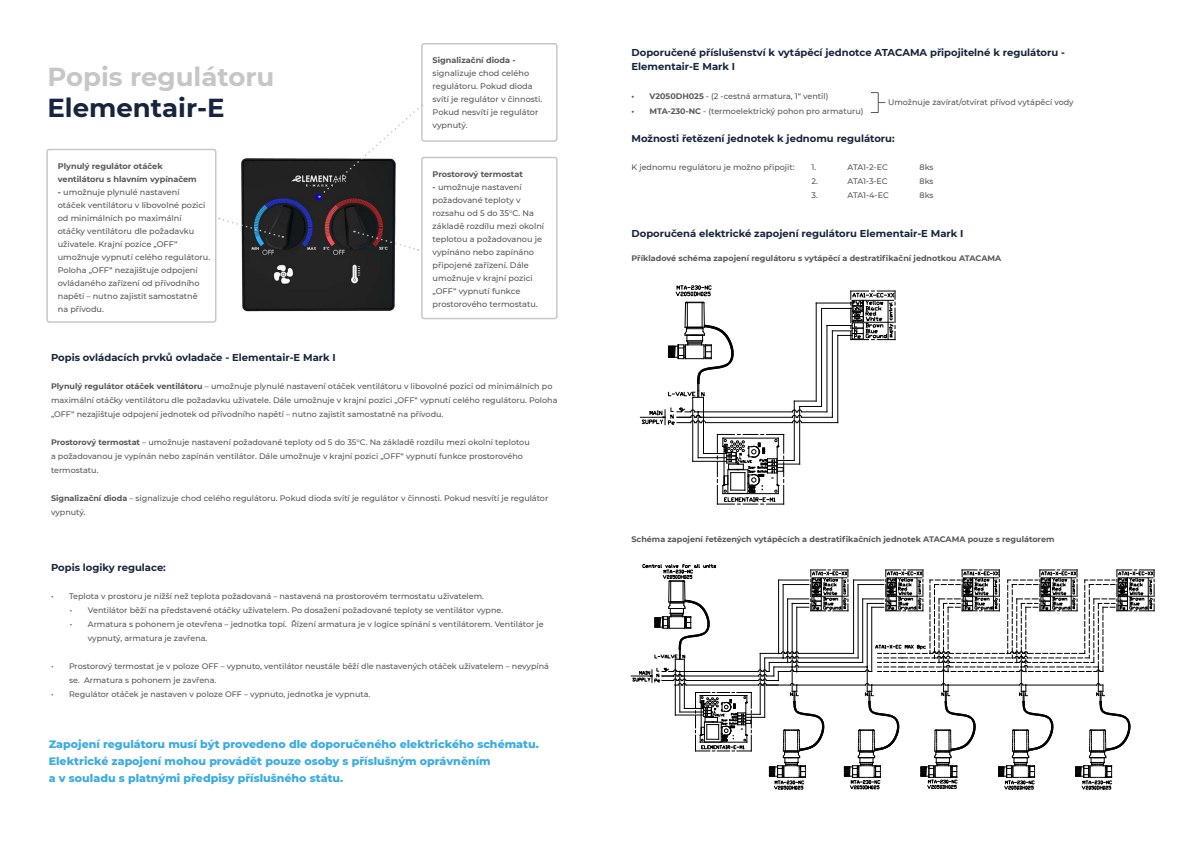
<style>
.page{position:relative;width:1191px;height:842px;background:#fff}
.page>*{position:absolute;margin:0;border:0;box-sizing:border-box;transform-origin:0 0}
.t1{font:700 26px/31.2px "Montserrat";color:#c6c6c6}
.t2{font:800 11px/17px "Montserrat";color:#3bace2}
.t3{font:700 10px/14px "Montserrat";color:#16243d}
.t4{font:500 8.1px/13px "Montserrat";color:#575756}
.t5{font:700 8.1px/13px "Montserrat";color:#575756}
.t6{font:500 8px/14px "Montserrat";color:#575756}
.t7{font:700 8px "Montserrat";color:#585856}
.s1{color:#16243d}
.s2{font-weight:700}
</style>
<div class="page">
<div style="left:46px;top:149px;width:170px;height:174px;border:1px solid #c6c6c6;border-radius:2px"></div>
<div style="left:421px;top:157px;width:136px;height:162px;border:1px solid #c6c6c6;border-radius:2px"></div>
<div style="left:421px;top:43px;width:136px;height:99px;border:1px solid #c6c6c6;border-radius:2px"></div>
<img style="left:242px;top:159px;width:153px;height:153px">
<svg style="left:219px;top:218px;width:64px;height:20px"></svg>
<svg style="left:354px;top:231px;width:64px;height:20px"></svg>
<svg style="left:318px;top:105px;width:104px;height:92px"></svg>
<svg style="left:639px;top:285px;width:257px;height:180px"></svg>
<hr style="left:801px;top:417px;width:31px;height:1px;background:#000">
<hr style="left:801px;top:422px;width:36px;height:1px;background:#000">
<hr style="left:799px;top:406px;width:1px;height:58px;background:#000">
<hr style="left:794px;top:401px;width:1px;height:59px;background:#000">
<hr style="left:692px;top:397px;width:1px;height:64px;background:#000">
<hr style="left:837px;top:335px;width:1px;height:88px;background:#000">
<hr style="left:821px;top:308px;width:31px;height:1px;background:#000">
<svg style="left:827px;top:291px;width:69px;height:49px"></svg>
<hr style="left:816px;top:303px;width:36px;height:1px;background:#000">
<hr style="left:832px;top:331px;width:1px;height:86px;background:#000">
<hr style="left:826px;top:325px;width:1px;height:87px;background:#000">
<hr style="left:816px;top:303px;width:1px;height:98px;background:#000">
<hr style="left:821px;top:308px;width:1px;height:98px;background:#000">
<svg style="left:792px;top:401px;width:35px;height:22px"></svg>
<hr style="left:694px;top:412px;width:98px;height:1px;background:#000">
<hr style="left:698px;top:412px;width:1px;height:46px;background:#000">
<hr style="left:703px;top:397px;width:1px;height:56px;background:#000">
<hr style="left:692px;top:461px;width:34px;height:1px;background:#000">
<hr style="left:700px;top:417px;width:92px;height:1px;background:#000">
<hr style="left:705px;top:422px;width:87px;height:1px;background:#000">
<svg style="left:640px;top:407px;width:66px;height:18px"></svg>
<svg style="left:698px;top:434px;width:101px;height:71px"></svg>
<svg style="left:675px;top:285px;width:36px;height:11px"></svg>
<svg style="left:668px;top:302px;width:65px;height:96px"></svg>
<svg style="left:631px;top:564px;width:523px;height:226px"></svg>
<hr style="left:764px;top:658px;width:1px;height:59px;background:#000">
<svg style="left:871px;top:92px;width:14px;height:21px"></svg>
<p class="t1" style="left:47px;top:60px;width:228px">Popis regulátoru<br><span class="s1">Elementair-E</span></p>
<p class="t5" style="left:58px;top:159px;width:140px">Plynulý regulátor otáček ventilátoru s hlavním vypínačem</p>
<p class="t4" style="left:58px;top:185px;width:154px"><span class="s2">-</span> umožnuje plynulé nastavení<br>otáček ventilátoru v libovolné pozici od minimálních po maximální otáčky ventilátoru dle požadavku uživatele. Krajní pozice „OFF“ umožnuje vypnutí celého regulátoru.<br>Poloha „OFF“ nezajištuje odpojení ovládaného zařízení od přívodního napětí – nutno zajistit samostatně<br>na přívodu.</p>
<p class="t4" style="left:432px;top:53px;width:111px"><span class="s2">Signalizační dioda - </span>signalizuje chod celého regulátoru. Pokud dioda svítí je regulátor v činnosti.<br>Pokud nesvítí je regulátor vypnutý.</p>
<p class="t5" style="left:432px;top:167px;width:92px">Prostorový termostat</p>
<p class="t4" style="left:432px;top:180px;width:113px"><span class="s2">-</span> umožnuje nastavení požadované teploty v rozsahu od 5 do 35°C. Na základě rozdílu mezi okolní teplotou a požadovanou je vypínáno nebo zapínáno připojené zařízení. Dále umožnuje v krajní pozici „OFF“ vypnutí funkce prostorového termostatu.</p>
<p class="t3" style="left:51px;top:350px;width:286px">Popis ovládacích prvků ovladače - Elementair-E Mark I</p>
<p class="t6" style="left:51px;top:379px;width:508px"><span class="s2">Plynulý regulátor otáček ventilátoru</span> – umožnuje plynulé nastavení otáček ventilátoru v libovolné pozici od minimálních po maximální otáčky ventilátoru dle požadavku uživatele. Dále umožnuje v krajní pozici „OFF“ vypnutí celého regulátoru. Poloha „OFF“ nezajištuje odpojení jednotek od přívodního napětí – nutno zajistit samostatně na přívodu.</p>
<p class="t6" style="left:51px;top:435px;width:480px"><span class="s2">Prostorový termostat</span> – umožnuje nastavení požadované teploty od 5 do 35°C. Na základě rozdílu mezi okolní teplotou a požadovanou je vypínán nebo zapínán ventilátor. Dále umožnuje v krajní pozici „OFF“ vypnutí funkce prostorového termostatu.</p>
<p class="t6" style="left:51px;top:491px;width:499px"><span class="s2">Signalizační dioda</span> – signalizuje chod celého regulátoru. Pokud dioda svítí je regulátor v činnosti. Pokud nesvítí je regulátor vypnutý.</p>
<p class="t3" style="left:51px;top:560px;width:116px">Popis logiky regulace:</p>
<p class="t6" style="left:51px;top:589px;width:434px">• Teplota v prostoru je nižší než teplota požadovaná – nastavená na prostorovém termostatu uživatelem.</p>
<p class="t6" style="left:70px;top:603px;width:435px">• Ventilátor běží na představené otáčky uživatelem. Po dosažení požadované teploty se ventilátor vypne.</p>
<p class="t6" style="left:88px;top:617px;width:457px;text-indent:-18px">• Armatura s pohonem je otevřena – jednotka topí. Řízení armatura je v logice spínání s ventilátorem. Ventilátor je vypnutý, armatura je zavřena.</p>
<p class="t6" style="left:69px;top:659px;width:481px;text-indent:-18px">• Prostorový termostat je v poloze OFF – vypnuto, ventilátor neustále běží dle nastavených otáček uživatelem – nevypíná se. Armatura s pohonem je zavřena.</p>
<p class="t6" style="left:51px;top:687px;width:321px">• Regulátor otáček je nastaven v poloze OFF – vypnuto, jednotka je vypnuta.</p>
<p class="t2" style="left:49px;top:735px;width:491px">Zapojení regulátoru musí být provedeno dle doporučeného elektrického schématu.<br>Elektrické zapojení mohou provádět pouze osoby s příslušným oprávněním<br>a v souladu s platnými předpisy příslušného státu.</p>
<p class="t3" style="left:631px;top:45px;width:435px">Doporučené příslušenství k vytápěcí jednotce ATACAMA připojitelné k regulátoru -<br>Elementair-E Mark I</p>
<p class="t6" style="left:631px;top:89px;width:198px"><span class="s2">• V2050DH025</span> - (2 -cestná armatura, 1“ ventil)</p>
<p class="t6" style="left:631px;top:104px;width:233px"><span class="s2">• MTA-230-NC</span> - (termoelektrický pohon pro armaturu)</p>
<p class="t3" style="left:631px;top:131px;width:265px">Možnosti řetězení jednotek k jednomu regulátoru:</p>
<p class="t6" style="left:631px;top:160px;width:164px">K jednomu regulátoru je možno připojit:</p>
<p class="t6" style="left:811px;top:160px;width:6px">1.</p>
<p class="t6" style="left:847px;top:160px;width:42px">ATA1-2-EC</p>
<p class="t6" style="left:919px;top:160px;width:15px">8ks</p>
<p class="t6" style="left:811px;top:174px;width:8px">2.</p>
<p class="t6" style="left:847px;top:174px;width:42px">ATA1-3-EC</p>
<p class="t6" style="left:919px;top:174px;width:15px">8ks</p>
<p class="t6" style="left:811px;top:188px;width:8px">3.</p>
<p class="t6" style="left:847px;top:188px;width:43px">ATA1-4-EC</p>
<p class="t6" style="left:919px;top:188px;width:15px">8ks</p>
<p class="t3" style="left:631px;top:226px;width:333px">Doporučená elektrické zapojení regulátoru Elementair-E Mark I</p>
<p class="t7" style="left:631px;top:252px;width:371px">Příkladové schéma zapojení regulátoru s vytápěcí a destratifikační jednotkou ATACAMA</p>
<p class="t6" style="left:888px;top:95px;width:187px">Umožnuje zavírat/otvírat přívod vytápěcí vody</p>
<p class="t7" style="left:631px;top:534px;width:424px">Schéma zapojení řetězených vytápěcích a destratifikačních jednotek ATACAMA pouze s regulátorem</p>
</div>
